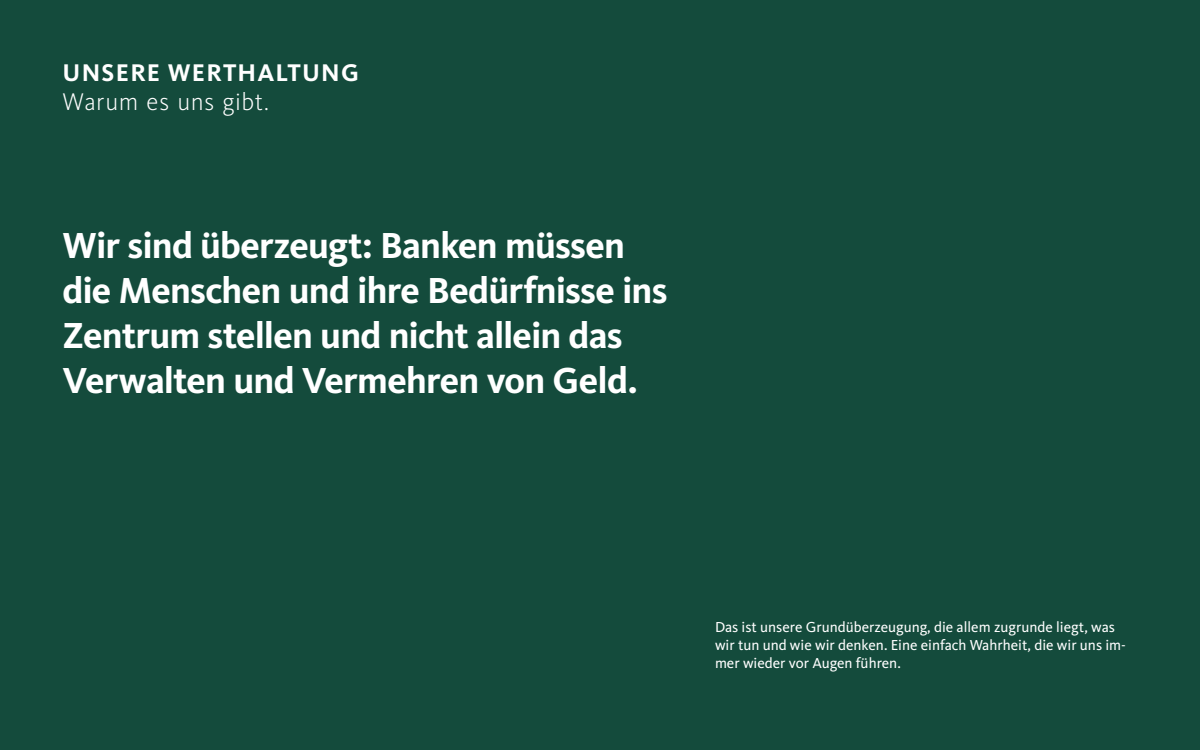
<style>
.page{position:relative;width:1200px;height:750px;background:#144b3c}
.page>*{position:absolute;margin:0;border:0;box-sizing:border-box;transform-origin:0 0}
.t1{font:700 37.5px/45px "Migrosbank Kievit";letter-spacing:-.02em;color:#fff}
.t2{font:700 25px "Migrosbank Kievit";letter-spacing:.05em;color:#fff}
.t3{font:300 25px "Migrosbank Kievit";letter-spacing:.02em;color:#fff}
.t4{font:15px/18px "Migrosbank Kievit";color:#fff}
</style>
<div class="page">
<h2 class="t2" style="left:63px;top:58px;width:298px">UNSERE WERTHALTUNG</h2>
<h2 class="t3" style="left:62px;top:86px;width:208px">Warum es uns gibt.</h2>
<h1 class="t1" style="left:62px;top:223px;width:606px">Wir sind überzeugt: Banken müssen die Menschen und ihre Bedürfnisse ins Zentrum stellen und nicht allein das Verwalten und Vermehren von Geld.</h1>
<p class="t4" style="left:715px;top:617px;width:412px">Das ist unsere Grundüberzeugung, die allem zugrunde liegt, was wir tun und wie wir denken. Eine einfach Wahrheit, die wir uns im&shy;mer wieder vor Augen führen.</p>
</div>
